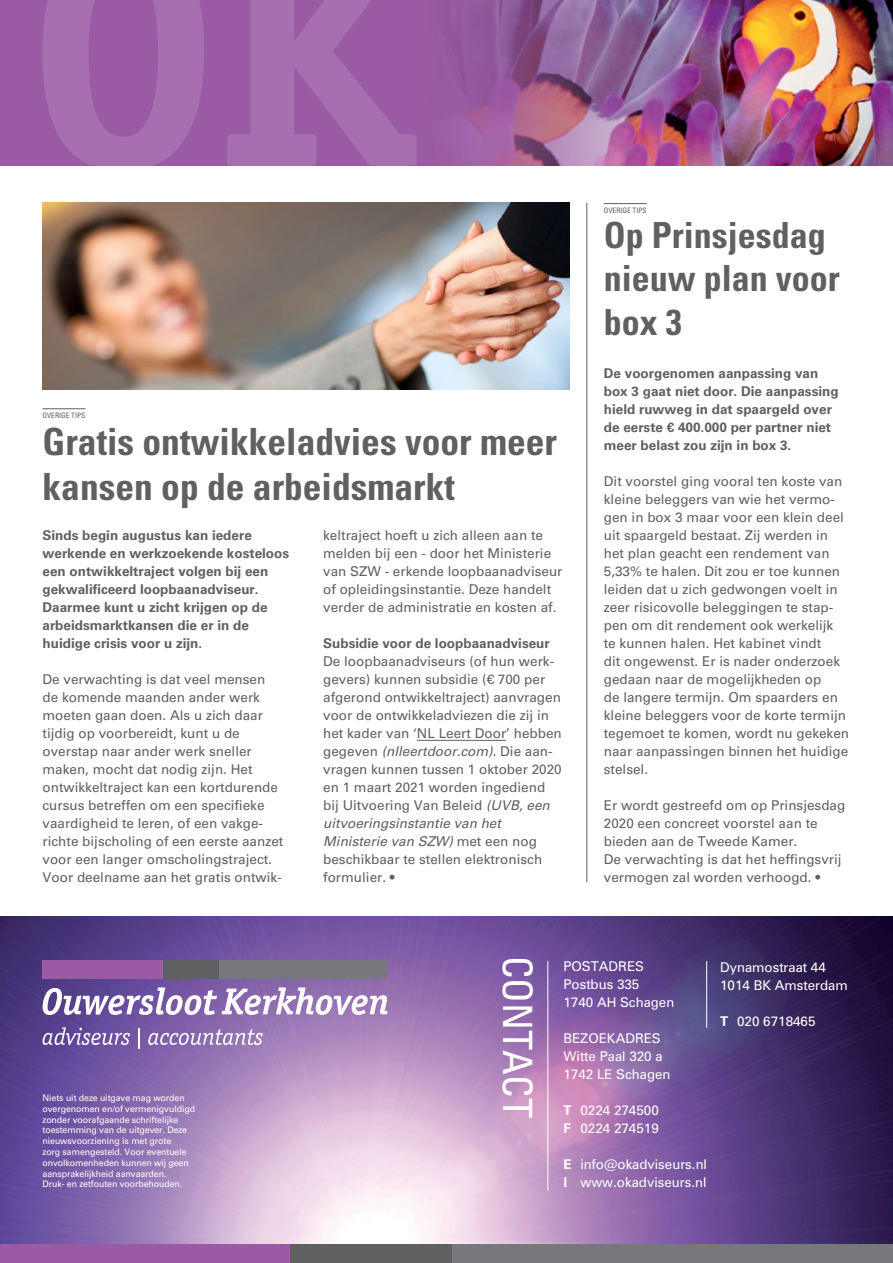
<style>
.page{position:relative;width:893px;height:1263px;background:#fff}
.page>*{position:absolute;margin:0;border:0;box-sizing:border-box;transform-origin:0 0}
.t1{font:condensed 40.5px "Univers LT Std";color:#fff}
.t2{font:700 condensed 37.5px/45px "Univers LT Std";color:#5f6062}
.t3{font:700 condensed 36px/43.2px "Univers LT Std";color:#5f6062}
.t4{font:13.5px/18px "Univers LT Std";color:#5f6062}
.t5{font:700 13.5px/18px "Univers LT Std";color:#5f6062}
.t6{font:13.5px/18px "Zurich BT";color:#fff}
.t7{font:9px/10.8px "Univers LT Std";letter-spacing:-.01em;color:#fff}
.t8{font:condensed 7.5px "Univers LT Std";color:#5f6062}
.s1{font-style:italic}
.s2{font-weight:700}
</style>
<div class="page">
<img style="left:0;top:916px;width:893px;height:328px">
<div style="left:0;top:1244px;width:893px;height:19px;background:#77787b"></div>
<div style="left:289px;top:1244px;width:163px;height:19px;background:#5f6062"></div>
<div style="left:0;top:1244px;width:289px;height:19px;background:#9b5ba4"></div>
<hr style="left:547px;top:961px;width:1px;height:230px;background:#fff">
<hr style="left:706px;top:961px;width:1px;height:66px;background:#fff">
<div style="left:43px;top:960px;width:121px;height:18px;background:#9b5ba4"></div>
<div style="left:219px;top:960px;width:168px;height:18px;background:#77787b"></div>
<div style="left:164px;top:960px;width:55px;height:18px;background:#5f6062"></div>
<svg style="left:43px;top:987px;width:344px;height:28px"></svg>
<svg style="left:43px;top:1027px;width:87px;height:18px;background:#8b79b4"></svg>
<hr style="left:138px;top:1028px;width:2px;height:21px;background:#fff">
<svg style="left:148px;top:1029px;width:115px;height:16px;background:#aa93c4"></svg>
<div style="left:0;top:0;width:893px;height:166px;background:#9b5ba4"></div>
<img style="left:447px;top:0;width:446px;height:166px">
<svg style="left:43px;top:0;width:374px;height:166px;fill:#a670b0"></svg>
<hr style="left:417px;top:740px;width:89px;height:1px;background:#5f6062">
<hr style="left:43px;top:408px;width:42px;height:1px;background:#5f6062">
<hr style="left:604px;top:203px;width:43px;height:1px;background:#5f6062">
<hr style="left:586px;top:203px;width:1px;height:679px;background:#5f6062">
<img style="left:43px;top:203px;width:527px;height:187px">
<p class="t8" style="left:43px;top:410px;width:44px">OVERIGE TIPS</p>
<h2 class="t2" style="left:43px;top:419px;width:516px">Gratis ontwikkeladvies voor meer kansen op de arbeidsmarkt</h2>
<p class="t5" style="left:43px;top:526px;width:248px">Sinds begin augustus kan iedere werkende en werkzoekende kosteloos een ontwikkeltraject volgen bij een gekwalificeerd loopbaanadviseur.<br>Daarmee kunt u zicht krijgen op de arbeidsmarktkansen die er in de huidige crisis voor u zijn.</p>
<p class="t4" style="left:43px;top:670px;width:242px">De verwachting is dat veel mensen de komende maanden ander werk moeten gaan doen. Als u zich daar tijdig op voorbereidt, kunt u de overstap naar ander werk sneller maken, mocht dat nodig zijn. Het ontwikkeltraject kan een kortdurende cursus betreffen om een specifieke vaardigheid te leren, of een vakge&shy;richte bijscholing of een eerste aanzet voor een langer omscholingstraject.<br>Voor deelname aan het gratis ontwik-</p>
<p class="t4" style="left:323px;top:526px;width:241px">keltraject hoeft u zich alleen aan te melden bij een - door het Ministerie van SZW - erkende loopbaanadviseur of opleidingsinstantie. Deze handelt verder de administratie en kosten af.</p>
<p class="t5" style="left:323px;top:634px;width:228px">Subsidie voor de loopbaanadviseur</p>
<p class="t4" style="left:323px;top:652px;width:240px">De loopbaanadviseurs (of hun werk&shy;gevers) kunnen subsidie (€ 700 per afgerond ontwikkeltraject) aanvragen voor de ontwikkeladviezen die zij in het kader van ‘NL Leert Door’ hebben gegeven <span class="s1">(nlleertdoor.com)</span>. Die aan&shy;vragen kunnen tussen 1 oktober 2020 en 1 maart 2021 worden ingediend bij Uitvoering Van Beleid <span class="s1">(UVB, een uitvoeringsinstantie van het Ministerie van SZW)</span> met een nog beschikbaar te stellen elektronisch formulier. •</p>
<p class="t8" style="left:604px;top:205px;width:44px">OVERIGE TIPS</p>
<h3 class="t3" style="left:604px;top:214px;width:237px">Op Prinsjesdag nieuw plan voor box 3</h3>
<p class="t5" style="left:604px;top:364px;width:236px">De voorgenomen aanpassing van box 3 gaat niet door. Die aanpassing hield ruwweg in dat spaargeld over de eerste € 400.000 per partner niet meer belast zou zijn in box 3.</p>
<p class="t4" style="left:604px;top:472px;width:247px">Dit voorstel ging vooral ten koste van kleine beleggers van wie het vermo&shy;gen in box 3 maar voor een klein deel uit spaargeld bestaat. Zij werden in het plan geacht een rendement van 5,33% te halen. Dit zou er toe kunnen leiden dat u zich gedwongen voelt in zeer risicovolle beleggingen te stap&shy;pen om dit rendement ook werkelijk<br>te kunnen halen. Het kabinet vindt<br>dit ongewenst. Er is nader onderzoek gedaan naar de mogelijkheden op<br>de langere termijn. Om spaarders en kleine beleggers voor de korte termijn tegemoet te komen, wordt nu gekeken naar aanpassingen binnen het huidige stelsel.</p>
<p class="t4" style="left:604px;top:796px;width:243px">Er wordt gestreefd om op Prinsjesdag 2020 een concreet voorstel aan te bieden aan de Tweede Kamer.<br>De verwachting is dat het heffingsvrij vermogen zal worden verhoogd. •</p>
<p class="t7" style="left:43px;top:1092px;width:154px">Niets uit deze uitgave mag worden overgenomen en/of vermenigvuldigd zonder voorafgaande schriftelijke toestemming van de uitgever. Deze nieuwsvoorziening is met grote<br>zorg samengesteld. Voor eventuele onvolkomenheden kunnen wij geen aansprakelijkheid aanvaarden.<br>Druk- en zetfouten voorbehouden.</p>
<h1 class="t1" style="left:543px;top:956px;width:164px;rotate:90deg">CONTACT</h1>
<p class="t6" style="left:563px;top:957px;width:112px">POSTADRES<br>Postbus 335<br>1740 AH Schagen</p>
<p class="t6" style="left:563px;top:1029px;width:109px">BEZOEKADRES<br>Witte Paal 320 a<br>1742 LE Schagen</p>
<p class="t6" style="left:563px;top:1101px;width:97px"><span class="s2">T</span> 0224 274500<br><span class="s2">F</span> 0224 274519</p>
<p class="t6" style="left:563px;top:1155px;width:145px"><span class="s2">E</span> info@okadviseurs.nl<br><span class="s2">I</span> www.okadviseurs.nl</p>
<p class="t6" style="left:720px;top:958px;width:129px">Dynamostraat 44<br>1014 BK Amsterdam</p>
<p class="t6" style="left:720px;top:1012px;width:97px"><span class="s2">T</span> 020 6718465</p>
</div>
